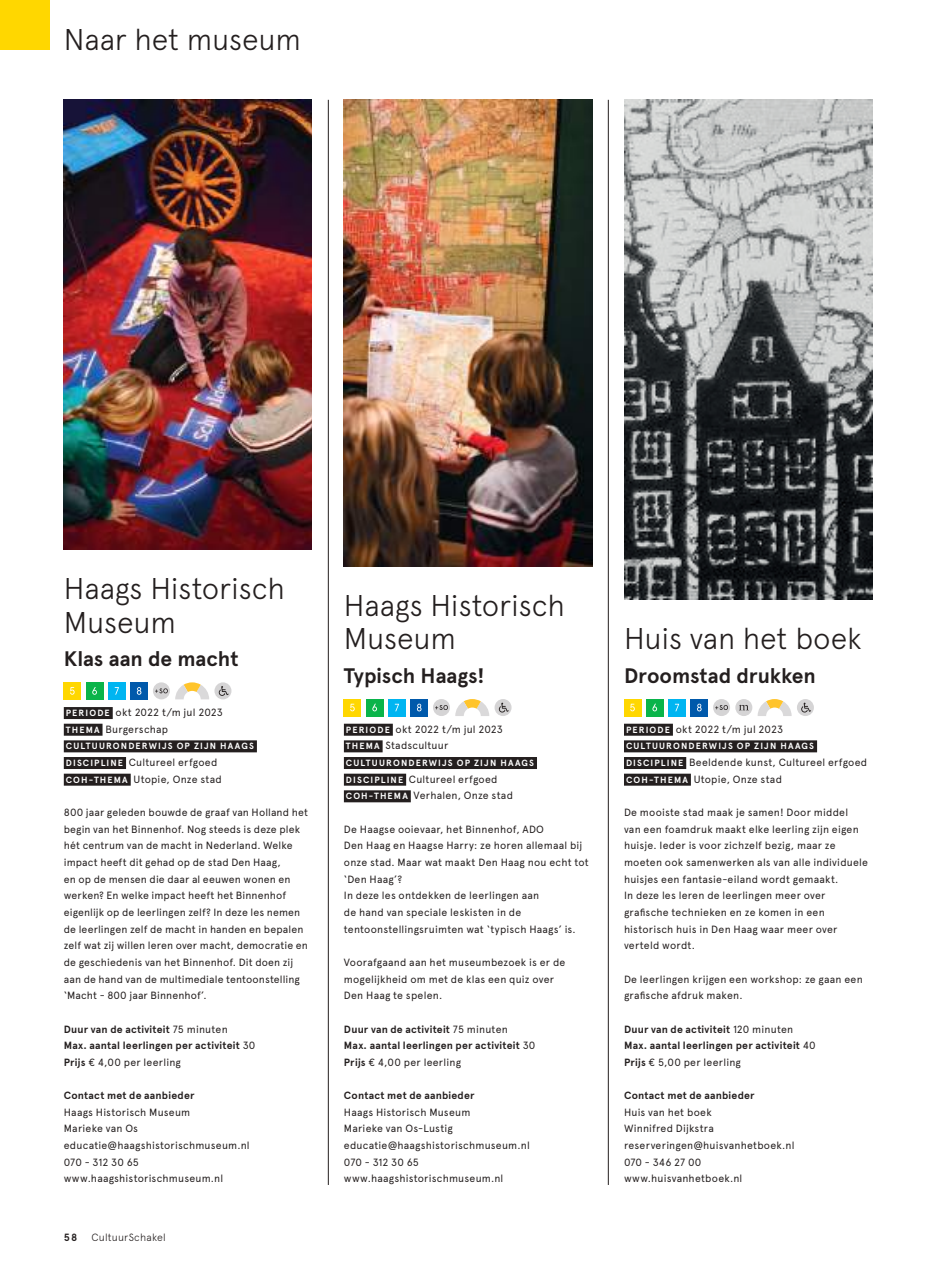
<style>
.page{position:relative;width:936px;height:1276px;background:#fff}
.page>*{position:absolute;margin:0;border:0;box-sizing:border-box;transform-origin:0 0}
.t1{font:300 30px/33.3px "Apercu";letter-spacing:-.01em;color:#241f1f}
.t2{font:700 21px "Apercu";color:#241f1f}
.t3{font:10.5px/16.6px "Apercu";letter-spacing:.02em;color:#241f1f}
.t4{font:700 10.5px/16.6px "Apercu";letter-spacing:.02em;color:#241f1f}
.t5{font:300 10.5px "Apercu";letter-spacing:.02em;color:#241f1f}
.t6{font:700 9px "Apercu";letter-spacing:.125em;color:#fff}
.s1{font-weight:700;font-size:9px;color:#fff}
.s2{font-weight:400}
</style>
<div class="page">
<div style="left:0;top:0;width:50px;height:50px;background:#ffd700"></div>
<hr style="left:328px;top:100px;width:1px;height:1085px;background:#241f1f">
<hr style="left:608px;top:100px;width:1px;height:1085px;background:#241f1f">
<div style="left:64px;top:707px;width:49px;height:12px;background:#241f1f"></div>
<div style="left:64px;top:723px;width:38px;height:12px;background:#241f1f"></div>
<div style="left:64px;top:740px;width:193px;height:12px;background:#241f1f"></div>
<div style="left:64px;top:757px;width:62px;height:12px;background:#241f1f"></div>
<div style="left:64px;top:773px;width:67px;height:12px;background:#241f1f"></div>
<div style="left:64px;top:682px;width:17px;height:17px;background:#ffd700"></div>
<svg style="left:70px;top:687px;width:5px;height:7px"></svg>
<div style="left:86px;top:682px;width:17px;height:17px;background:#0ab44a"></div>
<svg style="left:92px;top:687px;width:5px;height:8px"></svg>
<div style="left:108px;top:682px;width:17px;height:17px;background:#00b5f1"></div>
<svg style="left:115px;top:687px;width:4px;height:7px"></svg>
<div style="left:131px;top:682px;width:17px;height:17px;background:#0059ab"></div>
<svg style="left:137px;top:687px;width:4px;height:8px"></svg>
<div style="left:153px;top:682px;width:17px;height:17px;background:#d5d4d5;border-radius:50%"></div>
<svg style="left:155px;top:688px;width:13px;height:5px"></svg>
<svg style="left:175px;top:682px;width:34px;height:17px"></svg>
<div style="left:214px;top:682px;width:17px;height:17px;background:#d5d4d5;border-radius:50%"></div>
<svg style="left:219px;top:686px;width:10px;height:10px"></svg>
<div style="left:344px;top:723px;width:49px;height:12px;background:#241f1f"></div>
<div style="left:344px;top:740px;width:38px;height:12px;background:#241f1f"></div>
<div style="left:344px;top:757px;width:193px;height:12px;background:#241f1f"></div>
<div style="left:344px;top:773px;width:62px;height:12px;background:#241f1f"></div>
<div style="left:344px;top:790px;width:67px;height:12px;background:#241f1f"></div>
<div style="left:344px;top:699px;width:17px;height:17px;background:#ffd700"></div>
<svg style="left:350px;top:704px;width:4px;height:7px"></svg>
<div style="left:366px;top:699px;width:17px;height:17px;background:#0ab44a"></div>
<svg style="left:372px;top:703px;width:5px;height:8px"></svg>
<div style="left:388px;top:699px;width:17px;height:17px;background:#00b5f1"></div>
<svg style="left:395px;top:704px;width:4px;height:7px"></svg>
<div style="left:410px;top:699px;width:17px;height:17px;background:#0059ab"></div>
<svg style="left:417px;top:703px;width:4px;height:8px"></svg>
<div style="left:433px;top:699px;width:17px;height:17px;background:#d5d4d5;border-radius:50%"></div>
<svg style="left:435px;top:705px;width:13px;height:5px"></svg>
<svg style="left:455px;top:699px;width:34px;height:17px"></svg>
<div style="left:494px;top:699px;width:17px;height:17px;background:#d5d4d5;border-radius:50%"></div>
<svg style="left:499px;top:702px;width:9px;height:10px"></svg>
<div style="left:624px;top:723px;width:49px;height:12px;background:#241f1f"></div>
<div style="left:624px;top:740px;width:193px;height:12px;background:#241f1f"></div>
<div style="left:624px;top:757px;width:62px;height:12px;background:#241f1f"></div>
<div style="left:624px;top:773px;width:66px;height:12px;background:#241f1f"></div>
<div style="left:624px;top:699px;width:17px;height:17px;background:#ffd700"></div>
<svg style="left:630px;top:704px;width:4px;height:7px"></svg>
<div style="left:646px;top:699px;width:17px;height:17px;background:#0ab44a"></div>
<svg style="left:652px;top:703px;width:5px;height:8px"></svg>
<div style="left:668px;top:699px;width:17px;height:17px;background:#00b5f1"></div>
<svg style="left:675px;top:704px;width:4px;height:7px"></svg>
<div style="left:690px;top:699px;width:17px;height:17px;background:#0059ab"></div>
<svg style="left:697px;top:703px;width:4px;height:8px"></svg>
<div style="left:713px;top:699px;width:17px;height:17px;background:#d5d4d5;border-radius:50%"></div>
<svg style="left:715px;top:705px;width:13px;height:5px"></svg>
<div style="left:735px;top:699px;width:17px;height:17px;background:#d5d4d5;border-radius:50%"></div>
<svg style="left:739px;top:705px;width:9px;height:5px"></svg>
<svg style="left:757px;top:699px;width:34px;height:17px"></svg>
<div style="left:796px;top:699px;width:17px;height:17px;background:#d5d4d5;border-radius:50%"></div>
<svg style="left:801px;top:702px;width:10px;height:10px"></svg>
<img style="left:64px;top:100px;width:248px;height:449px">
<img style="left:344px;top:100px;width:248px;height:466px">
<img style="left:624px;top:100px;width:248px;height:499px">
<h1 class="t1" style="left:64px;top:22px;width:239px">Naar het museum</h1>
<h1 class="t1" style="left:64px;top:572px;width:223px">Haags Historisch<br>Museum</h1>
<h2 class="t2" style="left:64px;top:646px;width:176px">Klas aan de macht</h2>
<p class="t3" style="left:66px;top:704px;width:158px"><span class="s1">PERIODE</span> okt 2022 t/m jul 2023<br><span class="s1">THEMA</span> Burgerschap</p>
<p class="t6" style="left:66px;top:741px;width:190px">CULTUURONDERWIJS OP ZIJN HAAGS</p>
<p class="t3" style="left:66px;top:754px;width:157px"><span class="s1">DISCIPLINE</span> Cultureel erfgoed<br><span class="s1">COH-THEMA</span> Utopie, Onze stad</p>
<p class="t3" style="left:64px;top:804px;width:246px">800 jaar geleden bouwde de graaf van Holland het begin van het Binnenhof. Nog steeds is deze plek hét centrum van de macht in Nederland. Welke impact heeft dit gehad op de stad Den Haag,<br>en op de mensen die daar al eeuwen wonen en werken? En welke impact heeft het Binnenhof eigenlijk op de leerlingen zelf? In deze les nemen de leerlingen zelf de macht in handen en bepalen zelf wat zij willen leren over macht, democratie en de geschiedenis van het Binnenhof. Dit doen zij aan de hand van de multimediale tentoonstelling ‘Macht - 800 jaar Binnenhof’.</p>
<p class="t4" style="left:64px;top:1020px;width:193px">Duur van de activiteit <span class="s2">75 minuten<br></span>Max. aantal leerlingen per activiteit <span class="s2">30<br></span>Prijs <span class="s2">€ 4,00 per leerling</span></p>
<p class="t4" style="left:64px;top:1087px;width:132px">Contact met de aanbieder</p>
<p class="t3" style="left:64px;top:1103px;width:187px">Haags Historisch Museum<br>Marieke van Os educatie@haagshistorischmuseum.nl<br>070 - 312 30 65 www.haagshistorischmuseum.nl</p>
<p class="t4" style="left:64px;top:1229px;width:15px">58</p>
<p class="t5" style="left:91px;top:1231px;width:76px">CultuurSchakel</p>
<h1 class="t1" style="left:344px;top:589px;width:223px">Haags Historisch<br>Museum</h1>
<h2 class="t2" style="left:344px;top:663px;width:142px">Typisch Haags!</h2>
<p class="t3" style="left:346px;top:720px;width:158px"><span class="s1">PERIODE</span> okt 2022 t/m jul 2023<br><span class="s1">THEMA</span> Stadscultuur</p>
<p class="t6" style="left:346px;top:757px;width:190px">CULTUURONDERWIJS OP ZIJN HAAGS</p>
<p class="t3" style="left:346px;top:770px;width:168px"><span class="s1">DISCIPLINE</span> Cultureel erfgoed<br><span class="s1">COH-THEMA</span> Verhalen, Onze stad</p>
<p class="t3" style="left:344px;top:820px;width:246px">De Haagse ooievaar, het Binnenhof, ADO<br>Den Haag en Haagse Harry: ze horen allemaal bij onze stad. Maar wat maakt Den Haag nou echt tot ‘Den Haag’?<br>In deze les ontdekken de leerlingen aan<br>de hand van speciale leskisten in de tentoonstellingsruimten wat ‘typisch Haags’ is.</p>
<p class="t3" style="left:344px;top:954px;width:223px">Voorafgaand aan het museumbezoek is er de mogelijkheid om met de klas een quiz over<br>Den Haag te spelen.</p>
<p class="t4" style="left:344px;top:1020px;width:193px">Duur van de activiteit <span class="s2">75 minuten<br></span>Max. aantal leerlingen per activiteit <span class="s2">30<br></span>Prijs <span class="s2">€ 4,00 per leerling</span></p>
<p class="t4" style="left:344px;top:1087px;width:132px">Contact met de aanbieder</p>
<p class="t3" style="left:344px;top:1103px;width:187px">Haags Historisch Museum<br>Marieke van Os-Lustig educatie@haagshistorischmuseum.nl<br>070 - 312 30 65 www.haagshistorischmuseum.nl</p>
<h1 class="t1" style="left:624px;top:622px;width:239px">Huis van het boek</h1>
<h2 class="t2" style="left:624px;top:663px;width:193px">Droomstad drukken</h2>
<p class="t3" style="left:626px;top:720px;width:158px"><span class="s1">PERIODE</span> okt 2022 t/m jul 2023</p>
<p class="t6" style="left:626px;top:741px;width:190px">CULTUURONDERWIJS OP ZIJN HAAGS</p>
<p class="t3" style="left:626px;top:754px;width:243px"><span class="s1">DISCIPLINE</span> Beeldende kunst, Cultureel erfgoed<br><span class="s1">COH-THEMA</span> Utopie, Onze stad</p>
<p class="t3" style="left:624px;top:804px;width:245px">De mooiste stad maak je samen! Door middel<br>van een foamdruk maakt elke leerling zijn eigen huisje. Ieder is voor zichzelf bezig, maar ze moeten ook samenwerken als van alle individuele huisjes een fantasie-eiland wordt gemaakt.<br>In deze les leren de leerlingen meer over grafische technieken en ze komen in een historisch huis in Den Haag waar meer over verteld wordt.</p>
<p class="t3" style="left:624px;top:970px;width:240px">De leerlingen krijgen een workshop: ze gaan een grafische afdruk maken.</p>
<p class="t4" style="left:624px;top:1020px;width:193px">Duur van de activiteit <span class="s2">120 minuten<br></span>Max. aantal leerlingen per activiteit <span class="s2">40<br></span>Prijs <span class="s2">€ 5,00 per leerling</span></p>
<p class="t4" style="left:624px;top:1087px;width:132px">Contact met de aanbieder</p>
<p class="t3" style="left:624px;top:1103px;width:172px">Huis van het boek<br>Winnifred Dijkstra reserveringen@huisvanhetboek.nl<br>070 - 346 27 00 www.huisvanhetboek.nl</p>
</div>
